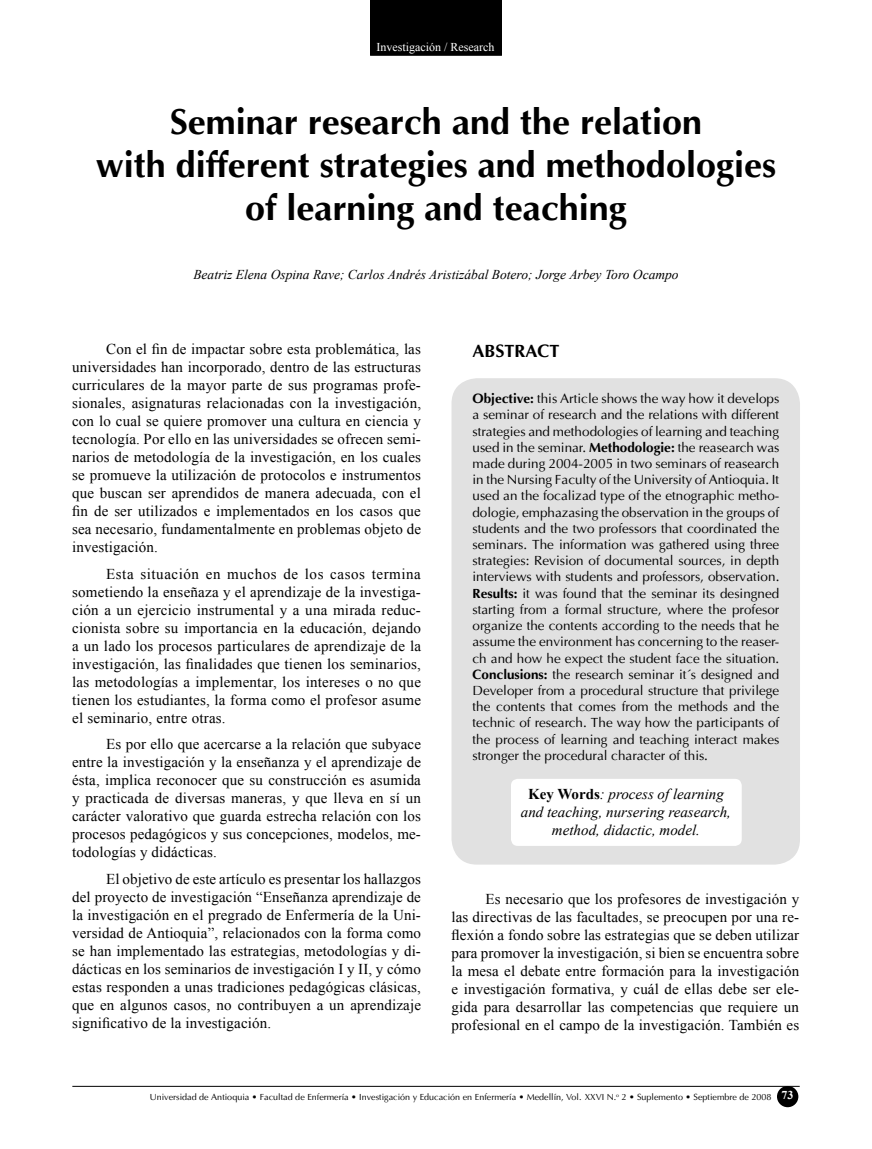
<style>
.page{position:relative;width:872px;height:1149px;background:#fff}
.page>*{position:absolute;margin:0;border:0;box-sizing:border-box;transform-origin:0 0}
.t1{font:700 36px/43.2px "Ottawa";color:#000;text-align:center}
.t2{font:700 18px "Ottawa";color:#000}
.t3{font:15px/18px "Times New Roman";letter-spacing:.01em;color:#000;text-align:justify}
.t4{font:italic 15px/18px "Times New Roman";color:#000;text-align:center}
.t5{font:13.5px/16.2px "Ottawa Plain";color:#000;text-align:justify}
.t6{font:italic 13.5px "Times New Roman";color:#000}
.t7{font:12px "Times New Roman";color:#fff}
.t8{font:9px "Ottawa Plain";color:#000}
.s1{font-family:"Ottawa";font-weight:700}
.s2{font-weight:700;font-style:normal}
.s3{font-family:"Times New Roman";font-weight:700;font-size:12px;color:#fff}
</style>
<div class="page">
<hr style="left:72px;top:1085px;width:727px;height:1px;background:#000">
<div style="left:777px;top:1085px;width:21px;height:21px;background:#000;border-radius:50%"></div>
<div style="left:370px;top:0;width:132px;height:55px;background:#000"></div>
<hr style="left:370px;top:55px;width:132px;height:1px;background:#000">
<div style="left:451px;top:378px;width:349px;height:486px;background:#e1e1e1"></div>
<svg style="left:511px;top:778px;width:230px;height:67px"></svg>
<p class="t7" style="left:376px;top:38px;width:119px">Investigación / Research</p>
<h1 class="t1" style="left:96px;top:99px;width:681px">Seminar research and the relation<br>with different strategies and methodologies of learning and teaching</h1>
<p class="t6" style="left:193px;top:265px;width:487px">Beatriz Elena Ospina Rave; Carlos Andrés Aristizábal Botero; Jorge Arbey Toro Ocampo</p>
<p class="t3" style="left:72px;top:339px;width:350px;text-indent:34px">Con el fin de impactar sobre esta problemática, las universidades han incorporado, dentro de las estructuras curriculares de la mayor parte de sus programas profe&shy;sionales, asignaturas relacionadas con la investigación, con lo cual se quiere promover una cultura en ciencia y tecnología. Por ello en las universidades se ofrecen semi&shy;narios de metodología de la investigación, en los cuales se promueve la utilización de protocolos e instrumentos que buscan ser aprendidos de manera adecuada, con el fin de ser utilizados e implementados en los casos que sea necesario, fundamentalmente en problemas objeto de investigación.</p>
<p class="t3" style="left:72px;top:564px;width:350px;text-indent:34px">Esta situación en muchos de los casos termina sometiendo la enseñaza y el aprendizaje de la investiga&shy;ción a un ejercicio instrumental y a una mirada reduc&shy;cionista sobre su importancia en la educación, dejando a un lado los procesos particulares de aprendizaje de la investigación, las finalidades que tienen los seminarios, las metodologías a implementar, los intereses o no que tienen los estudiantes, la forma como el profesor asume el seminario, entre otras.</p>
<p class="t3" style="left:72px;top:734px;width:350px;text-indent:34px">Es por ello que acercarse a la relación que subyace entre la investigación y la enseñanza y el aprendizaje de ésta, implica reconocer que su construcción es asumida y practicada de diversas maneras, y que lleva en sí un carácter valorativo que guarda estrecha relación con los procesos pedagógicos y sus concepciones, modelos, me&shy;todologías y didácticas.</p>
<p class="t3" style="left:72px;top:869px;width:350px;text-indent:34px">El objetivo de este artículo es presentar los hallazgos del proyecto de investigación “Enseñanza aprendizaje de la investigación en el pregrado de Enfermería de la Uni&shy;versidad de Antioquia”, relacionados con la forma como se han implementado las estrategias, metodologías y di&shy;dácticas en los seminarios de investigación I y II, y cómo estas responden a unas tradiciones pedagógicas clásicas, que en algunos casos, no contribuyen a un aprendizaje significativo de la investigación.</p>
<p class="t2" style="left:472px;top:339px;width:89px">ABSTRACT</p>
<p class="t5" style="left:472px;top:390px;width:308px"><span class="s1">Objective:</span> this Article shows the way how it develops a seminar of research and the relations with different strategies and methodologies of learning and teaching used in the seminar. <span class="s1">Methodologie:</span> the reasearch was made during 2004-2005 in two seminars of reasearch in the Nursing Faculty of the University of Antioquia. It used an the focalizad type of the etnographic metho&shy;dologie, emphazasing the observation in the groups of students and the two professors that coordinated the seminars. The information was gathered using three strategies: Revision of documental sources, in depth interviews with students and professors, observation.<br><span class="s1">Results:</span> it was found that the seminar its desingned starting from a formal structure, where the profesor organize the contents according to the needs that he assume the environment has concerning to the reaser&shy;ch and how he expect the student face the situation.<br><span class="s1">Conclusions:</span> the research seminar it´s designed and Developer from a procedural structure that privilege the contents that comes from the methods and the technic of research. The way how the participants of the process of learning and teaching interact makes stronger the procedural character of this.</p>
<p class="t4" style="left:521px;top:784px;width:212px"><span class="s2">Key Words</span>: process of learning and teaching, nursering reasearch, method, didactic, model.</p>
<p class="t3" style="left:451px;top:889px;width:349px;text-indent:34px">Es necesario que los profesores de investigación y las directivas de las facultades, se preocupen por una re&shy;flexión a fondo sobre las estrategias que se deben utilizar para promover la investigación, si bien se encuentra sobre la mesa el debate entre formación para la investigación e investigación formativa, y cuál de ellas debe ser ele&shy;gida para desarrollar las competencias que requiere un profesional en el campo de la investigación. También es</p>
<p class="t8" style="left:150px;top:1091px;width:645px">Universidad de Antioquia • Facultad de Enfermería • Investigación y Educación en Enfermería • Medellín, Vol. XXVI N.<sup>o</sup> 2 • Suplemento • Septiembre de 2008 <span class="s3">73</span></p>
</div>
